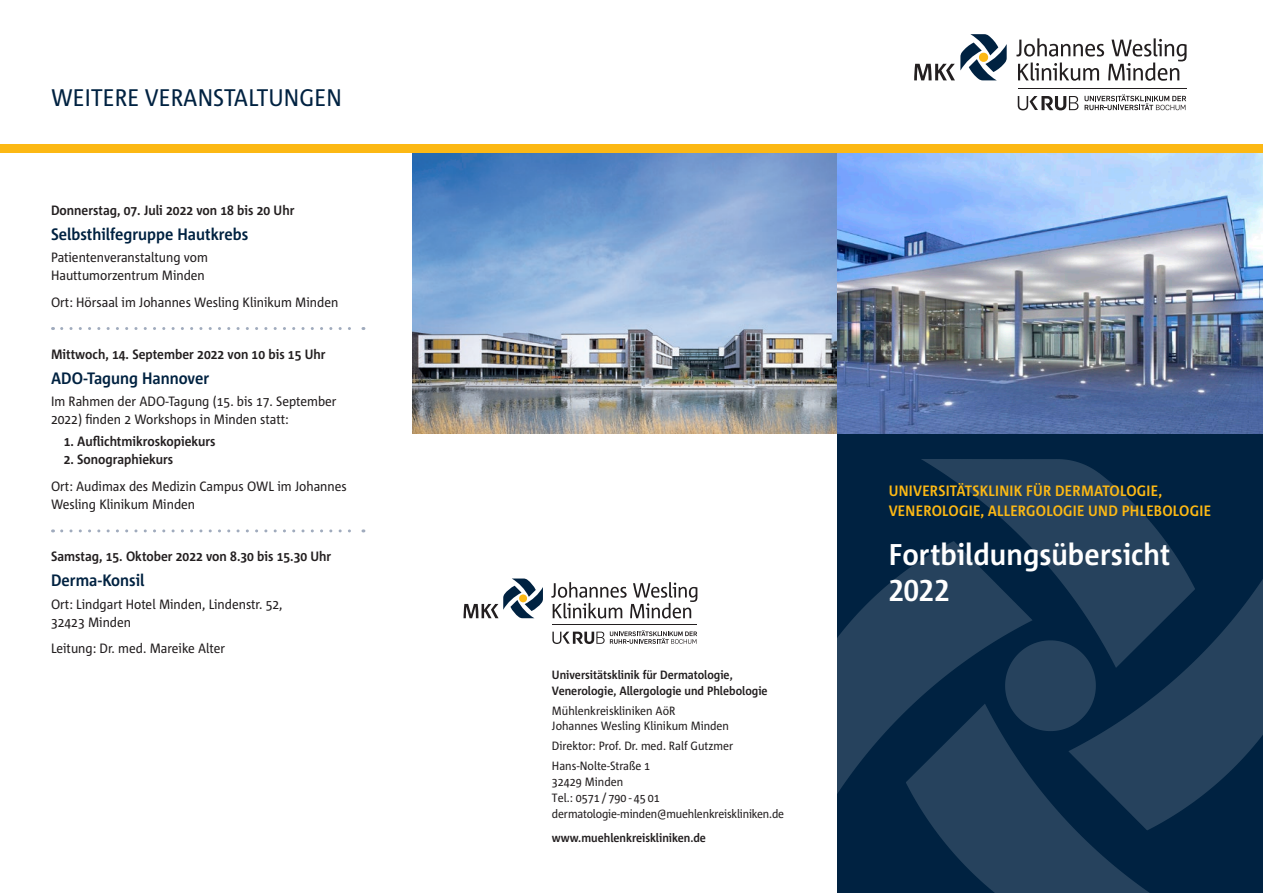
<style>
.page{position:relative;width:1263px;height:893px;background:#fff}
.page>*{position:absolute;margin:0;border:0;box-sizing:border-box;transform-origin:0 0}
.t1{font:700 30px/36px "Corpid C1 s S Cd";letter-spacing:.005em;color:#fff}
.t2{font:24px "Corpid C1 s S Cd";letter-spacing:-.02em;color:#002241}
.t3{font:700 16.5px "Corpid C1 s S Cd";color:#002241}
.t4{font:700 15px/19.5px "Corpid C1 s S Cd";letter-spacing:-.01em;color:#fcb814}
.t5{font:13.5px/18px "Corpid C1 s S Cd";color:#231f20}
.t6{font:700 13.5px "Corpid C1 s S Cd";color:#231f20}
.t7{font:12px "Corpid C1 s S Cd";color:#231f20}
.t8{font:700 12px/15.8px "Corpid C1 s S Cd";color:#231f20}
</style>
<div class="page">
<div style="left:0;top:145px;width:1263px;height:8px;background:#fcb814"></div>
<div style="left:838px;top:434px;width:425px;height:459px;background:#002241"></div>
<img style="left:838px;top:459px;width:425px;height:434px">
<svg style="left:914px;top:34px;width:93px;height:46px"></svg>
<svg style="left:1016px;top:38px;width:170px;height:43px"></svg>
<hr style="left:1018px;top:88px;width:168px;height:1px;background:#231f20">
<svg style="left:1018px;top:96px;width:60px;height:14px"></svg>
<svg style="left:1084px;top:94px;width:102px;height:16px"></svg>
<svg style="left:463px;top:578px;width:80px;height:40px"></svg>
<svg style="left:551px;top:582px;width:146px;height:36px"></svg>
<hr style="left:552px;top:625px;width:145px;height:1px;background:#231f20">
<svg style="left:552px;top:630px;width:145px;height:14px"></svg>
<svg style="left:62px;top:327px;width:302px;height:3px"></svg>
<svg style="left:62px;top:529px;width:302px;height:3px"></svg>
<img style="left:412px;top:153px;width:851px;height:281px">
<p class="t2" style="left:51px;top:82px;width:293px">WEITERE VERANSTALTUNGEN</p>
<p class="t6" style="left:51px;top:201px;width:245px">Donnerstag, 07. Juli 2022 von 18 bis 20 Uhr</p>
<p class="t3" style="left:51px;top:224px;width:199px">Selbsthilfegruppe Hautkrebs</p>
<p class="t5" style="left:51px;top:248px;width:158px">Patientenveranstaltung vom<br>Hauttumorzentrum Minden</p>
<p class="t5" style="left:51px;top:292px;width:289px">Ort: Hörsaal im Johannes Wesling Klinikum Minden</p>
<p class="t6" style="left:51px;top:346px;width:276px">Mittwoch, 14. September 2022 von 10 bis 15 Uhr</p>
<p class="t3" style="left:51px;top:368px;width:160px">ADO-Tagung Hannover</p>
<p class="t5" style="left:51px;top:392px;width:287px">Im Rahmen der ADO-Tagung (15. bis 17. September<br>2022) finden 2 Workshops in Minden statt:</p>
<p class="t6" style="left:64px;top:433px;width:153px">1. Auflichtmikroskopiekurs</p>
<p class="t6" style="left:64px;top:451px;width:111px">2. Sonographiekurs</p>
<p class="t5" style="left:51px;top:477px;width:297px">Ort: Audimax des Medizin Campus OWL im Johannes<br>Wesling Klinikum Minden</p>
<p class="t6" style="left:51px;top:548px;width:282px">Samstag, 15. Oktober 2022 von 8.30 bis 15.30 Uhr</p>
<p class="t3" style="left:51px;top:570px;width:95px">Derma-Konsil</p>
<p class="t5" style="left:51px;top:594px;width:233px">Ort: Lindgart Hotel Minden, Lindenstr. 52,<br>32423 Minden</p>
<p class="t5" style="left:51px;top:639px;width:176px">Leitung: Dr. med. Mareike Alter</p>
<p class="t8" style="left:552px;top:666px;width:217px">Universitätsklinik für Dermatologie,<br>Venerologie, Allergologie und Phlebologie</p>
<p class="t7" style="left:552px;top:703px;width:125px">Mühlenkreiskliniken AöR</p>
<p class="t7" style="left:552px;top:719px;width:178px">Johannes Wesling Klinikum Minden</p>
<p class="t7" style="left:552px;top:739px;width:183px">Direktor: Prof. Dr. med. Ralf Gutzmer</p>
<p class="t7" style="left:552px;top:759px;width:100px">Hans-Nolte-Straße 1</p>
<p class="t7" style="left:552px;top:774px;width:73px">32429 Minden</p>
<p class="t7" style="left:552px;top:790px;width:109px">Tel.: 0571 / 790 - 45 01</p>
<p class="t7" style="left:552px;top:806px;width:234px">dermatologie-minden@muehlenkreiskliniken.de</p>
<p class="t8" style="left:552px;top:829px;width:156px">www.muehlenkreiskliniken.de</p>
<p class="t4" style="left:889px;top:481px;width:324px">UNIVERSITÄTSKLINIK FÜR DERMATOLOGIE,<br>VENEROLOGIE, ALLERGOLOGIE UND PHLEBOLOGIE</p>
<p class="t1" style="left:889px;top:535px;width:283px">Fortbildungsübersicht<br>2022</p>
</div>
